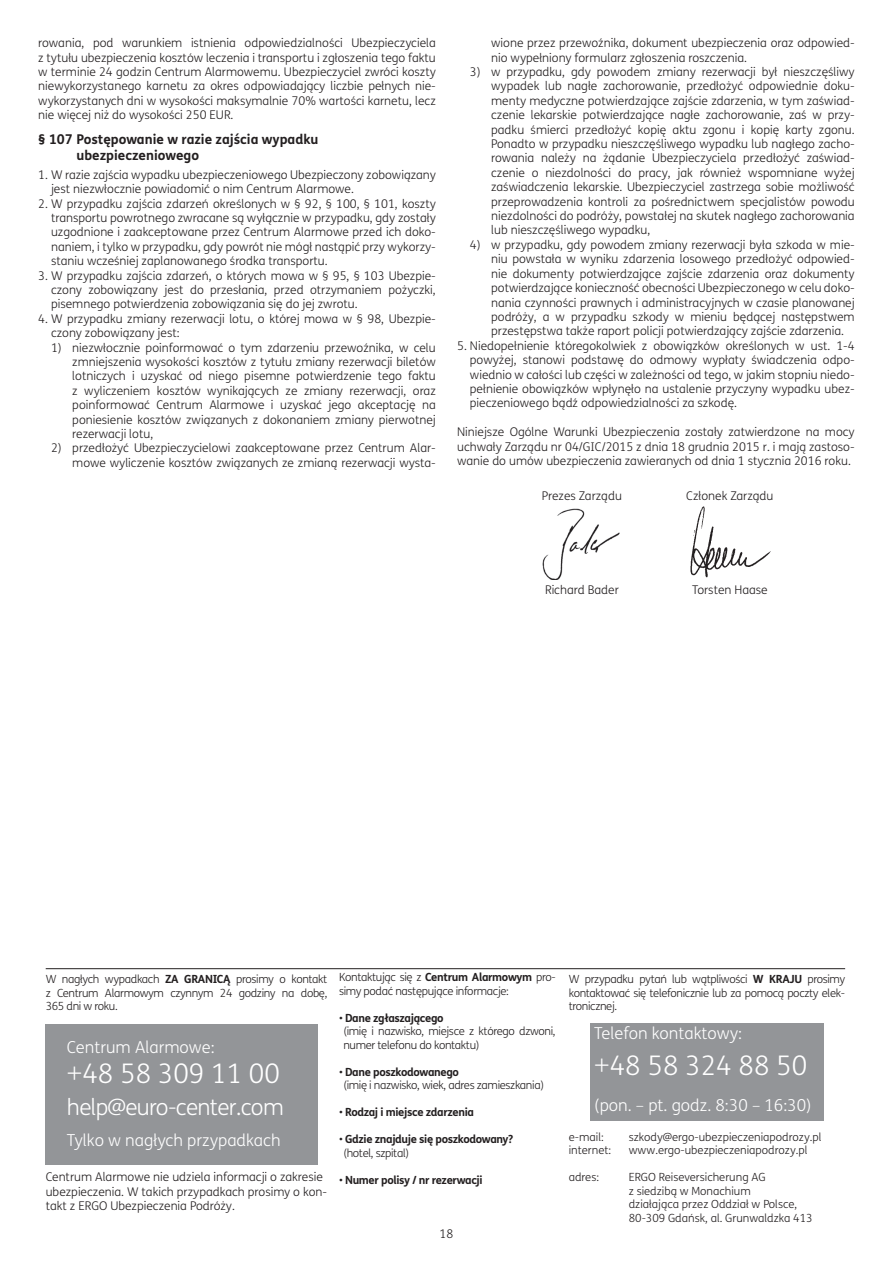
<style>
.page{position:relative;width:893px;height:1263px;background:#fff}
.page>*{position:absolute;margin:0;border:0;box-sizing:border-box;transform-origin:0 0}
.t1{font:300 27px "FS Me";color:#fff}
.t2{font:300 22.5px "FS Me";letter-spacing:-.03em;color:#fff}
.t3{font:300 16.5px "FS Me";color:#fff}
.t4{font:700 13.5px/16.2px "FS Me";color:#231f20}
.t5{font:300 12px/14.4px "FS Me";color:#231f20;text-align:justify}
.t6{font:300 11.25px/13.5px "FS Me";letter-spacing:-.03em;color:#231f20}
.t7{font:300 11.25px/13.5px "FS Me";color:#231f20}
.t8{font:700 11.25px/13.5px "FS Me";letter-spacing:-.03em;color:#231f20}
.s1{font-weight:700}
.s2{font-weight:300}
</style>
<div class="page">
<img style="left:542px;top:508px;width:78px;height:71px">
<img style="left:690px;top:506px;width:81px;height:72px">
<hr style="left:46px;top:968px;width:799px;height:1px;background:#231f20">
<div style="left:590px;top:1023px;width:234px;height:97px;background:#939598"></div>
<div style="left:46px;top:1024px;width:272px;height:141px;background:#939598"></div>
<p class="t5" style="left:38px;top:36px;width:399px">rowania, pod warunkiem istnienia odpowiedzialności Ubezpieczyciela z tytułu ubezpieczenia kosztów leczenia i transportu i zgłoszenia tego faktu w terminie 24 godzin Centrum Alarmowemu. Ubezpieczyciel zwróci koszty niewykorzystanego karnetu za okres odpowiadający liczbie pełnych nie&shy;wykorzystanych dni w wysokości maksymalnie 70% wartości karnetu, lecz nie więcej niż do wysokości 250 EUR.</p>
<p class="t4" style="left:77px;top:131px;width:243px;text-indent:-38px">§ 107 Postępowanie w razie zajścia wypadku ubezpieczeniowego</p>
<p class="t5" style="left:51px;top:168px;width:386px;text-indent:-13px">1. W razie zajścia wypadku ubezpieczeniowego Ubezpieczony zobowiązany jest niezwłocznie powiadomić o nim Centrum Alarmowe.</p>
<p class="t5" style="left:51px;top:196px;width:386px;text-indent:-13px">2. W przypadku zajścia zdarzeń określonych w § 92, § 100, § 101, koszty transportu powrotnego zwracane są wyłącznie w przypadku, gdy zostały uzgodnione i zaakceptowane przez Centrum Alarmowe przed ich doko&shy;naniem, i tylko w przypadku, gdy powrót nie mógł nastąpić przy wykorzy&shy;staniu wcześniej zaplanowanego środka transportu.</p>
<p class="t5" style="left:51px;top:268px;width:386px;text-indent:-13px">3. W przypadku zajścia zdarzeń, o których mowa w § 95, § 103 Ubezpie&shy;czony zobowiązany jest do przesłania, przed otrzymaniem pożyczki, pisemnego potwierdzenia zobowiązania się do jej zwrotu.</p>
<p class="t5" style="left:51px;top:312px;width:386px;text-indent:-13px">4. W przypadku zmiany rezerwacji lotu, o której mowa w § 98, Ubezpie&shy;czony zobowiązany jest:</p>
<p class="t5" style="left:72px;top:340px;width:365px;text-indent:-21px">1) niezwłocznie poinformować o tym zdarzeniu przewoźnika, w celu zmniejszenia wysokości kosztów z tytułu zmiany rezerwacji biletów lotniczych i uzyskać od niego pisemne potwierdzenie tego faktu z wyliczeniem kosztów wynikających ze zmiany rezerwacji, oraz poinformować Centrum Alarmowe i uzyskać jego akceptację na poniesienie kosztów związanych z dokonaniem zmiany pierwotnej rezerwacji lotu,</p>
<p class="t5" style="left:51px;top:441px;width:386px;text-align:right">2) przedłożyć Ubezpieczycielowi zaakceptowane przez Centrum Alar&shy;mowe wyliczenie kosztów związanych ze zmianą rezerwacji wysta-</p>
<p class="t5" style="left:491px;top:36px;width:365px">wione przez przewoźnika, dokument ubezpieczenia oraz odpowied&shy;nio wypełniony formularz zgłoszenia roszczenia.</p>
<p class="t5" style="left:491px;top:65px;width:365px;text-indent:-21px">3) w przypadku, gdy powodem zmiany rezerwacji był nieszczęśliwy wypadek lub nagłe zachorowanie, przedłożyć odpowiednie doku&shy;menty medyczne potwierdzające zajście zdarzenia, w tym zaświad&shy;czenie lekarskie potwierdzające nagłe zachorowanie, zaś w przy&shy;padku śmierci przedłożyć kopię aktu zgonu i kopię karty zgonu.<br>Ponadto w przypadku nieszczęśliwego wypadku lub nagłego zacho&shy;rowania należy na żądanie Ubezpieczyciela przedłożyć zaświad&shy;czenie o niezdolności do pracy, jak również wspomniane wyżej zaświadczenia lekarskie. Ubezpieczyciel zastrzega sobie możliwość przeprowadzenia kontroli za pośrednictwem specjalistów powodu niezdolności do podróży, powstałej na skutek nagłego zachorowania lub nieszczęśliwego wypadku,</p>
<p class="t5" style="left:491px;top:238px;width:365px;text-indent:-21px">4) w przypadku, gdy powodem zmiany rezerwacji była szkoda w mie&shy;niu powstała w wyniku zdarzenia losowego przedłożyć odpowied&shy;nie dokumenty potwierdzające zajście zdarzenia oraz dokumenty potwierdzające konieczność obecności Ubezpieczonego w celu doko&shy;nania czynności prawnych i administracyjnych w czasie planowanej podróży, a w przypadku szkody w mieniu będącej następstwem przestępstwa także raport policji potwierdzający zajście zdarzenia.</p>
<p class="t5" style="left:470px;top:338px;width:386px;text-indent:-13px">5. Niedopełnienie któregokolwiek z obowiązków określonych w ust. 1-4 powyżej, stanowi podstawę do odmowy wypłaty świadczenia odpo&shy;wiednio w całości lub części w zależności od tego, w jakim stopniu niedo&shy;pełnienie obowiązków wpłynęło na ustalenie przyczyny wypadku ubez&shy;pieczeniowego bądź odpowiedzialności za szkodę.</p>
<p class="t5" style="left:457px;top:425px;width:399px">Niniejsze Ogólne Warunki Ubezpieczenia zostały zatwierdzone na mocy uchwały Zarządu nr 04/GIC/2015 z dnia 18 grudnia 2015 r. i mają zastoso&shy;wanie do umów ubezpieczenia zawieranych od dnia 1 stycznia 2016 roku.</p>
<p class="t5" style="left:542px;top:489px;width:81px">Prezes Zarządu</p>
<p class="t5" style="left:686px;top:489px;width:89px">Członek Zarządu</p>
<p class="t5" style="left:545px;top:583px;width:75px">Richard Bader</p>
<p class="t5" style="left:692px;top:583px;width:77px">Torsten Haase</p>
<p class="t6" style="left:46px;top:973px;width:283px;text-align:justify">W nagłych wypadkach <span class="s1">ZA GRANICĄ</span> prosimy o kontakt z Centrum Alarmowym czynnym 24 godziny na dobę, 365 dni w roku.</p>
<h3 class="t3" style="left:67px;top:1038px;width:149px">Centrum Alarmowe:</h3>
<h1 class="t1" style="left:67px;top:1059px;width:214px">+48 58 309 11 00</h1>
<h2 class="t2" style="left:67px;top:1094px;width:218px">help@euro-center.com</h2>
<h3 class="t3" style="left:67px;top:1131px;width:215px">Tylko w nagłych przypadkach</h3>
<p class="t6" style="left:339px;top:971px;width:218px">Kontaktując się z <span class="s1">Centrum Alarmowym</span> pro&shy;simy podać następujące informacje:</p>
<p class="t6" style="left:343px;top:1011px;width:214px;text-indent:-4px">• <span class="s1">Dane zgłaszającego<br></span>(imię i nazwisko, miejsce z którego dzwoni, numer telefonu do kontaktu)</p>
<p class="t6" style="left:343px;top:1065px;width:202px;text-indent:-4px">• <span class="s1">Dane poszkodowanego<br></span>(imię i nazwisko, wiek, adres zamieszkania)</p>
<p class="t8" style="left:339px;top:1105px;width:136px"><span class="s2">•</span> Rodzaj i miejsce zdarzenia</p>
<p class="t8" style="left:343px;top:1132px;width:172px;text-indent:-4px"><span class="s2">•</span> Gdzie znajduje się poszkodowany? <span class="s2">(hotel, szpital)</span></p>
<p class="t5" style="left:46px;top:1170px;width:279px">Centrum Alarmowe nie udziela informacji o zakresie</p>
<p class="t8" style="left:339px;top:1173px;width:145px"><span class="s2">•</span> Numer polisy / nr rezerwacji</p>
<p class="t5" style="left:46px;top:1184px;width:283px">ubezpieczenia. W takich przypadkach prosimy o kon&shy;takt z ERGO Ubezpieczenia Podróży.</p>
<p class="t5" style="left:440px;top:1226px;width:15px">18</p>
<p class="t6" style="left:569px;top:973px;width:278px;text-align:justify">W przypadku pytań lub wątpliwości <span class="s1">W KRAJU</span> prosimy kontaktować się telefonicznie lub za pomocą poczty elek&shy;tronicznej.</p>
<h3 class="t3" style="left:594px;top:1024px;width:149px">Telefon kontaktowy:</h3>
<h1 class="t1" style="left:594px;top:1051px;width:214px">+48 58 324 88 50</h1>
<h3 class="t3" style="left:594px;top:1096px;width:219px">(pon. – pt. godz. 8:30 – 16:30)</h3>
<p class="t6" style="left:569px;top:1130px;width:37px">e-mail:</p>
<p class="t7" style="left:629px;top:1130px;width:194px">szkody@ergo-ubezpieczeniapodrozy.pl</p>
<p class="t7" style="left:569px;top:1144px;width:44px">internet:</p>
<p class="t7" style="left:629px;top:1144px;width:180px">www.ergo-ubezpieczeniapodrozy.pl</p>
<p class="t6" style="left:569px;top:1171px;width:32px">adres:</p>
<p class="t7" style="left:629px;top:1171px;width:185px">ERGO Reiseversicherung AG<br>z siedzibą w Monachium<br>działająca przez Oddział w Polsce,<br>80-309 Gdańsk, al. Grunwaldzka 413</p>
</div>
